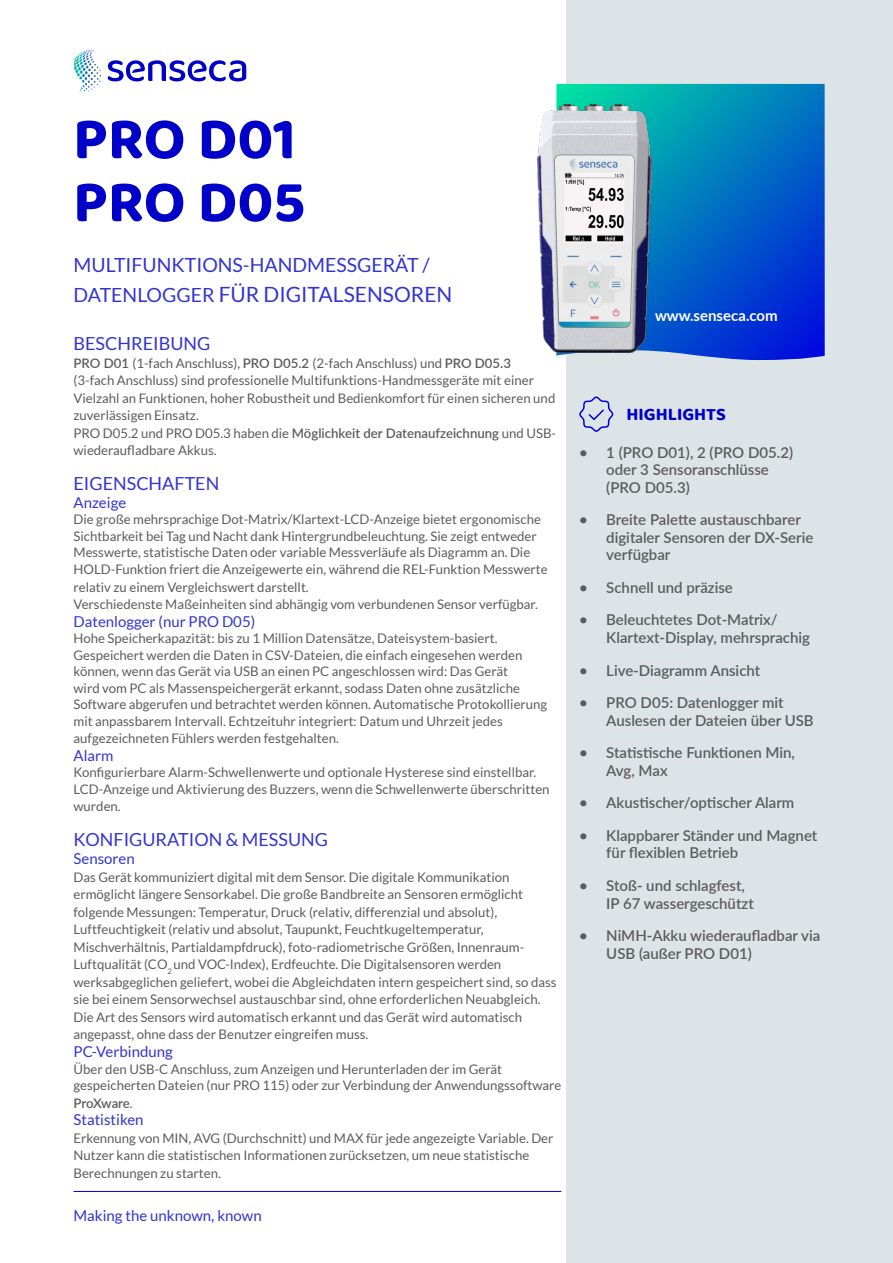
<style>
.page{position:relative;width:893px;height:1263px;background:#fff}
.page>*{position:absolute;margin:0;border:0;box-sizing:border-box;transform-origin:0 0}
.t1{font:700 60px "Baloo 2";color:#0000c8}
.t2{font:21px "Lato";color:#3333d3}
.t3{font:19.5px "Lato";color:#3333d3}
.t4{font:18px "Lato";color:#3333d3}
.t5{font:700 18px "Baloo 2";color:#0000c8}
.t6{font:600 15px/17.5px "Lato";color:#5c5c5c}
.t7{font:15px "Lato";color:#3333d3}
.t8{font:700 15px "Lato";color:#fff}
.t9{font:13.2px/17.5px "Lato";color:#5c5c5c}
.s1{font-size:19.5px}
.s2{font-weight:600}
</style>
<div class="page">
<div style="left:566px;top:0;width:327px;height:1263px;background:#dce4e8"></div>
<svg style="left:556px;top:84px;width:269px;height:276px;background:#0568c5"></svg>
<svg style="left:108px;top:60px;width:138px;height:21px"></svg>
<svg style="left:80px;top:49px;width:14px;height:6px"></svg>
<hr style="left:74px;top:1191px;width:487px;height:1px;background:#0000c7">
<img style="left:537px;top:105px;width:115px;height:247px">
<svg style="left:579px;top:396px;width:35px;height:36px"></svg>
<p class="t1" style="left:73px;top:102px;width:224px">PRO D01</p>
<p class="t1" style="left:73px;top:165px;width:233px">PRO D05</p>
<p class="t3" style="left:74px;top:254px;width:358px">MULTIFUNKTIONS-HANDMESSGERÄT /</p>
<p class="t2" style="left:74px;top:283px;width:380px"><span class="s1">DATENLOGGER</span> FÜR DIGITALSENSOREN</p>
<p class="t4" style="left:74px;top:333px;width:138px">BESCHREIBUNG</p>
<p class="t9" style="left:74px;top:354px;width:483px"><span class="s2">PRO D01</span> (1-fach Anschluss), <span class="s2">PRO D05.2</span> (2-fach Anschluss) und <span class="s2">PRO D05.3<br></span>(3-fach Anschluss) sind professionelle Multifunktions-Handmessgeräte mit einer Vielzahl an Funktionen, hoher Robustheit und Bedienkomfort für einen sicheren und zuverlässigen Einsatz.</p>
<p class="t9" style="left:74px;top:424px;width:484px">PRO D05.2 und PRO D05.3 haben die <span class="s2">Möglichkeit der Datenaufzeichnung</span> und USB&shy;wiederaufladbare Akkus.</p>
<p class="t4" style="left:74px;top:474px;width:147px">EIGENSCHAFTEN</p>
<p class="t7" style="left:74px;top:494px;width:54px">Anzeige</p>
<p class="t9" style="left:74px;top:511px;width:469px">Die große mehrsprachige Dot-Matrix/Klartext-LCD-Anzeige bietet ergonomische</p>
<p class="t9" style="left:74px;top:527px;width:465px">Sichtbarkeit bei Tag und Nacht dank Hintergrundbeleuchtung. Sie zeigt entweder</p>
<p class="t9" style="left:74px;top:544px;width:458px">Messwerte, statistische Daten oder variable Messverläufe als Diagramm an. Die</p>
<p class="t9" style="left:74px;top:560px;width:476px">HOLD-Funktion friert die Anzeigewerte ein, während die REL-Funktion Messwerte</p>
<p class="t9" style="left:74px;top:578px;width:237px">relativ zu einem Vergleichswert darstellt.</p>
<p class="t9" style="left:74px;top:595px;width:466px">Verschiedenste Maßeinheiten sind abhängig vom verbundenen Sensor verfügbar.</p>
<p class="t7" style="left:74px;top:613px;width:183px">Datenlogger (nur PRO D05)</p>
<p class="t9" style="left:74px;top:629px;width:426px">Hohe Speicherkapazität: bis zu 1 Million Datensätze, Dateisystem-basiert.</p>
<p class="t9" style="left:74px;top:646px;width:450px">Gespeichert werden die Daten in CSV-Dateien, die einfach eingesehen werden</p>
<p class="t9" style="left:74px;top:662px;width:436px">können, wenn das Gerät via USB an einen PC angeschlossen wird: Das Gerät</p>
<p class="t9" style="left:74px;top:679px;width:448px">wird vom PC als Massenspeichergerät erkannt, sodass Daten ohne zusätzliche</p>
<p class="t9" style="left:74px;top:695px;width:475px">Software abgerufen und betrachtet werden können. Automatische Protokollierung</p>
<p class="t9" style="left:74px;top:712px;width:431px">mit anpassbarem Intervall. Echtzeituhr integriert: Datum und Uhrzeit jedes aufgezeichneten Fühlers werden festgehalten.</p>
<p class="t7" style="left:74px;top:747px;width:42px">Alarm</p>
<p class="t9" style="left:74px;top:764px;width:478px;line-height:17px">Konfigurierbare Alarm-Schwellenwerte und optionale Hysterese sind einstellbar.<br>LCD-Anzeige und Aktivierung des Buzzers, wenn die Schwellenwerte überschritten wurden.</p>
<p class="t4" style="left:74px;top:830px;width:256px">KONFIGURATION &amp; MESSUNG</p>
<p class="t7" style="left:74px;top:850px;width:63px">Sensoren</p>
<p class="t9" style="left:74px;top:868px;width:485px">Das Gerät kommuniziert digital mit dem Sensor. Die digitale Kommunikation ermöglicht längere Sensorkabel. Die große Bandbreite an Sensoren ermöglicht folgende Messungen: Temperatur, Druck (relativ, differenzial und absolut), Luftfeuchtigkeit (relativ und absolut, Taupunkt, Feuchtkugeltemperatur, Mischverhältnis, Partialdampfdruck), foto-radiometrische Größen, Innenraum-Luftqualität (CO<sub>2</sub> und VOC-Index), Erdfeuchte. Die Digitalsensoren werden werksabgeglichen geliefert, wobei die Abgleichdaten intern gespeichert sind, so dass sie bei einem Sensorwechsel austauschbar sind, ohne erforderlichen Neuabgleich.<br>Die Art des Sensors wird automatisch erkannt und das Gerät wird automatisch angepasst, ohne dass der Benutzer eingreifen muss.</p>
<p class="t7" style="left:74px;top:1043px;width:101px">PC-Verbindung</p>
<p class="t9" style="left:74px;top:1060px;width:430px">Über den USB-C Anschluss, zum Anzeigen und Herunterladen der im Gerät</p>
<p class="t9" style="left:74px;top:1076px;width:489px">gespeicherten Dateien (nur PRO 115) oder zur Verbindung der Anwendungssoftware<br><span class="s2">ProXware</span>.</p>
<p class="t7" style="left:74px;top:1111px;width:72px">Statistiken</p>
<p class="t9" style="left:74px;top:1129px;width:481px">Erkennung von MIN, AVG (Durchschnitt) und MAX für jede angezeigte Variable. Der<br>Nutzer kann die statistischen Informationen zurücksetzen, um neue statistische<br>Berechnungen zu starten.</p>
<p class="t7" style="left:74px;top:1207px;width:190px">Making the unknown, known</p>
<p class="t8" style="left:655px;top:307px;width:124px">www.senseca.com</p>
<p class="t5" style="left:626px;top:404px;width:101px">HIGHLIGHTS</p>
<p class="t6" style="left:606px;top:443px;width:188px;text-indent:-27px">• 1 (PRO D01), 2 (PRO D05.2) oder 3 Sensoranschlüsse (PRO D05.3)</p>
<p class="t6" style="left:606px;top:510px;width:209px;text-indent:-27px">• Breite Palette austauschbarer digitaler Sensoren der DX-Serie verfügbar</p>
<p class="t6" style="left:579px;top:578px;width:155px">• Schnell und präzise</p>
<p class="t6" style="left:606px;top:611px;width:205px;text-indent:-27px">• Beleuchtetes Dot-Matrix/<br>Klartext-Display, mehrsprachig</p>
<p class="t6" style="left:579px;top:661px;width:183px">• Live-Diagramm Ansicht</p>
<p class="t6" style="left:606px;top:693px;width:209px;text-indent:-27px">• PRO D05: Datenlogger mit<br>Auslesen der Dateien über USB</p>
<p class="t6" style="left:606px;top:743px;width:190px;text-indent:-27px">• Statistische Funktionen Min,<br>Avg, Max</p>
<p class="t6" style="left:579px;top:793px;width:217px">• Akustischer/optischer Alarm</p>
<p class="t6" style="left:606px;top:826px;width:213px;text-indent:-27px">• Klappbarer Ständer und Magnet für flexiblen Betrieb</p>
<p class="t6" style="left:606px;top:876px;width:149px;text-indent:-27px">• Stoß- und schlagfest,<br>IP 67 wassergeschützt</p>
<p class="t6" style="left:606px;top:926px;width:216px;text-indent:-27px">• NiMH-Akku wiederaufladbar via<br>USB (außer PRO D01)</p>
</div>
